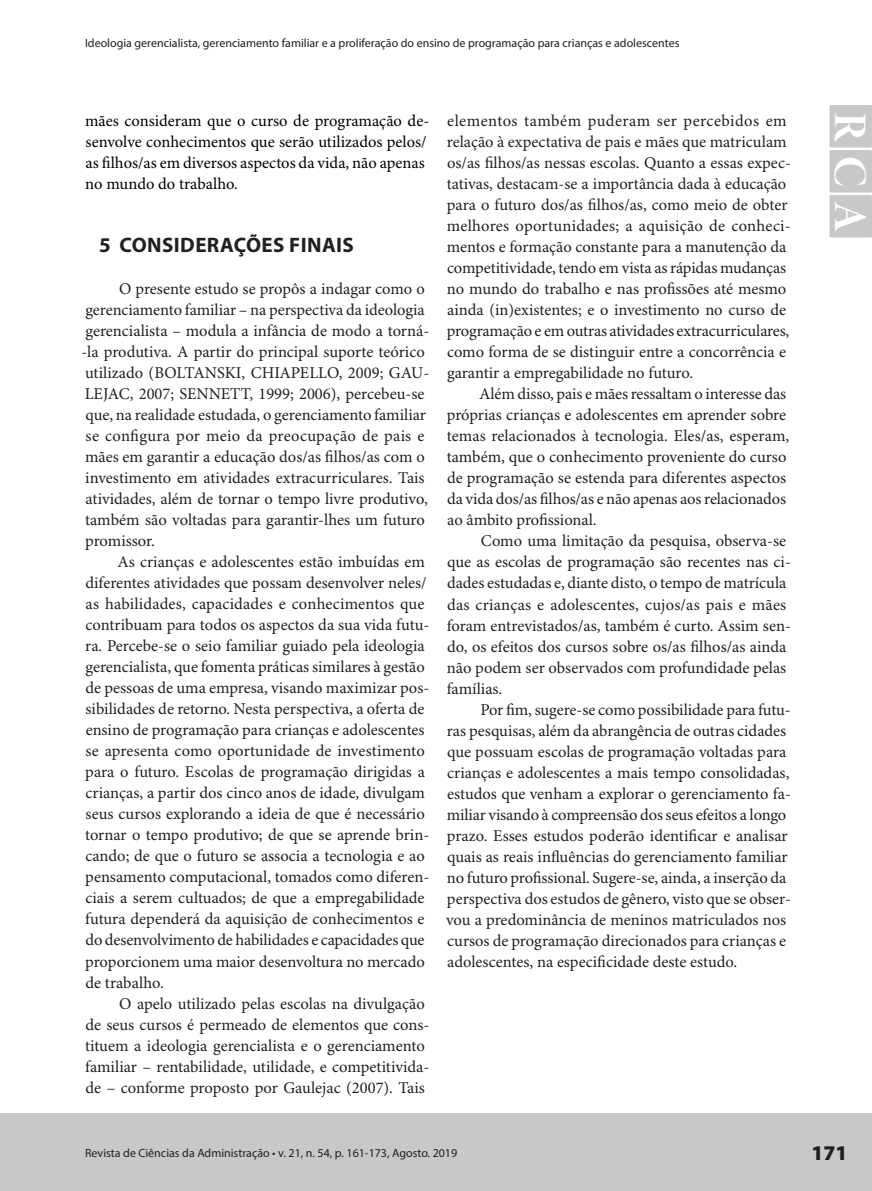
<style>
.page{position:relative;width:872px;height:1191px;background:#fff}
.page>*{position:absolute;margin:0;border:0;box-sizing:border-box;transform-origin:0 0}
.t1{font:46.8px "Minion Pro Bold Disp";color:#fff}
.t2{font:700 21px "Myriad Pro";letter-spacing:.02em;color:#231f20}
.t3{font:900 21px "Myriad Pro";color:#231f20}
.t4{font:16.5px/21px "Minion Pro";color:#231f20}
.t5{font:16.5px/21px "Minion Pro";color:#000001}
.t6{font:12px "Myriad Pro";color:#231f20}
</style>
<div class="page">
<div style="left:0;top:1113px;width:872px;height:78px;background:#c7c8ca"></div>
<div style="left:829px;top:105px;width:43px;height:43px;background:#c7c8ca"></div>
<div style="left:829px;top:150px;width:43px;height:42px;background:#c7c8ca"></div>
<div style="left:829px;top:195px;width:43px;height:42px;background:#c7c8ca"></div>
<p class="t6" style="left:85px;top:35px;width:596px">Ideologia gerencialista, gerenciamento familiar e a proliferação do ensino de programação para crianças e adolescentes</p>
<p class="t5" style="left:85px;top:111px;width:346px">mães consideram que o curso de programação de&shy;senvolve conhecimentos que serão utilizados pelos/ as filhos/as em diversos aspectos da vida, não apenas no mundo do trabalho.</p>
<p class="t2" style="left:99px;top:231px;width:256px">5 CONSIDERAÇÕES FINAIS</p>
<p class="t4" style="left:81px;top:279px;width:349px;text-indent:38px">O presente estudo se propôs a indagar como o gerenciamento familiar – na perspectiva da ideologia gerencialista – modula a infância de modo a torná--la produtiva. A partir do principal suporte teórico utilizado (BOLTANSKI, CHIAPELLO, 2009; GAU-LEJAC, 2007; SENNETT, 1999; 2006), percebeu-se que, na realidade estudada, o gerenciamento familiar se configura por meio da preocupação de pais e mães em garantir a educação dos/as filhos/as com o investimento em atividades extracurriculares. Tais atividades, além de tornar o tempo livre produtivo, também são voltadas para garantir-lhes um futuro promissor.</p>
<p class="t4" style="left:85px;top:552px;width:346px;text-indent:33px">As crianças e adolescentes estão imbuídas em diferentes atividades que possam desenvolver neles/ as habilidades, capacidades e conhecimentos que contribuam para todos os aspectos da sua vida futu&shy;ra. Percebe-se o seio familiar guiado pela ideologia gerencialista, que fomenta práticas similares à gestão de pessoas de uma empresa, visando maximizar pos&shy;sibilidades de retorno. Nesta perspectiva, a oferta de ensino de programação para crianças e adolescentes se apresenta como oportunidade de investimento para o futuro. Escolas de programação dirigidas a crianças, a partir dos cinco anos de idade, divulgam seus cursos explorando a ideia de que é necessário tornar o tempo produtivo; de que se aprende brin&shy;cando; de que o futuro se associa a tecnologia e ao pensamento computacional, tomados como diferen&shy;ciais a serem cultuados; de que a empregabilidade futura dependerá da aquisição de conhecimentos e do desenvolvimento de habilidades e capacidades que proporcionem uma maior desenvoltura no mercado de trabalho.</p>
<p class="t4" style="left:85px;top:993px;width:346px;text-indent:34px">O apelo utilizado pelas escolas na divulgação de seus cursos é permeado de elementos que cons&shy;tituem a ideologia gerencialista e o gerenciamento familiar – rentabilidade, utilidade, e competitivida&shy;de – conforme proposto por Gaulejac (2007). Tais</p>
<p class="t4" style="left:446px;top:111px;width:346px">elementos também puderam ser percebidos em relação à expectativa de pais e mães que matriculam os/as filhos/as nessas escolas. Quanto a essas expec&shy;tativas, destacam-se a importância dada à educação para o futuro dos/as filhos/as, como meio de obter melhores oportunidades; a aquisição de conheci&shy;mentos e formação constante para a manutenção da competitividade, tendo em vista as rápidas mudanças no mundo do trabalho e nas profissões até mesmo ainda (in)existentes; e o investimento no curso de programação e em outras atividades extracurriculares, como forma de se distinguir entre a concorrência e garantir a empregabilidade no futuro.</p>
<p class="t4" style="left:447px;top:384px;width:344px;text-indent:33px">Além disso, pais e mães ressaltam o interesse das próprias crianças e adolescentes em aprender sobre temas relacionados à tecnologia. Eles/as, esperam, também, que o conhecimento proveniente do curso de programação se estenda para diferentes aspectos da vida dos/as filhos/as e não apenas aos relacionados ao âmbito profissional.</p>
<p class="t4" style="left:447px;top:531px;width:346px;text-indent:34px">Como uma limitação da pesquisa, observa-se que as escolas de programação são recentes nas ci&shy;dades estudadas e, diante disto, o tempo de matrícula das crianças e adolescentes, cujos/as pais e mães foram entrevistados/as, também é curto. Assim sen&shy;do, os efeitos dos cursos sobre os/as filhos/as ainda não podem ser observados com profundidade pelas famílias.</p>
<p class="t4" style="left:446px;top:699px;width:346px;text-indent:34px">Por fim, sugere-se como possibilidade para futu&shy;ras pesquisas, além da abrangência de outras cidades que possuam escolas de programação voltadas para crianças e adolescentes a mais tempo consolidadas, estudos que venham a explorar o gerenciamento fa&shy;miliar visando à compreensão dos seus efeitos a longo prazo. Esses estudos poderão identificar e analisar quais as reais influências do gerenciamento familiar no futuro profissional. Sugere-se, ainda, a inserção da perspectiva dos estudos de gênero, visto que se obser&shy;vou a predominância de meninos matriculados nos cursos de programação direcionados para crianças e adolescentes, na especificidade deste estudo.</p>
<h1 class="t1" style="left:878px;top:112px;width:121px;rotate:90deg">RCA</h1>
<p class="t6" style="left:85px;top:1145px;width:374px">Revista de Ciências da Administração • v. 21, n. 54, p. 161-173, Agosto. 2019</p>
<p class="t3" style="left:811px;top:1141px;width:38px">171</p>
</div>
